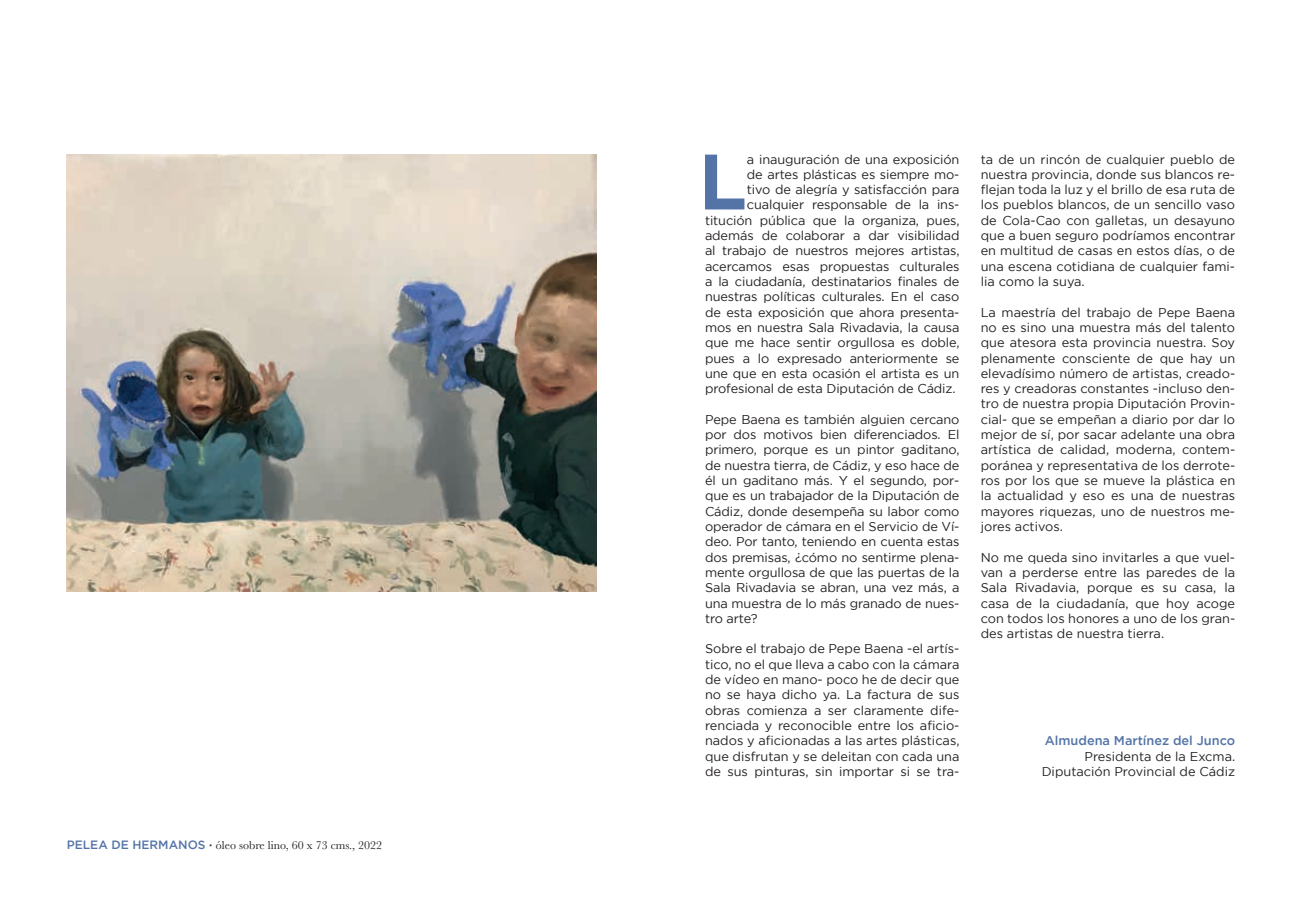
<style>
.page{position:relative;width:1302px;height:919px;background:#fff}
.page>*{position:absolute;margin:0;border:0;box-sizing:border-box;transform-origin:0 0}
.t1{font:700 78.3px "Gotham";color:#5474a7}
.t2{font:12.75px/15.3px "Gotham";letter-spacing:-.01em;color:#231f20;text-align:justify}
.t3{font:500 12.75px "Gotham";color:#5474a7}
.t4{font:12px "Baskerville";color:#231f20}
.s1{font-family:"Gotham";font-weight:500;color:#5474a7}
.s2{font-family:"Gotham";font-weight:500}
</style>
<div class="page">
<img style="left:67px;top:154px;width:530px;height:437px">
<p class="t4" style="left:67px;top:837px;width:317px"><span class="s1">PELEA DE HERMANOS</span> <span class="s2">·</span> óleo sobre lino, 60 x 73 cms., 2022</p>
<h1 class="t1" style="left:698px;top:136px;width:50px">L</h1>
<p class="t2" style="left:746px;top:151px;width:214px">a inauguración de una exposición</p>
<p class="t2" style="left:746px;top:166px;width:214px">de artes plásticas es siempre mo-</p>
<p class="t2" style="left:746px;top:182px;width:214px">tivo de alegría y satisfacción para</p>
<p class="t2" style="left:746px;top:197px;width:214px">cualquier responsable de la ins-</p>
<p class="t2" style="left:705px;top:212px;width:256px">titución pública que la organiza, pues,</p>
<p class="t2" style="left:705px;top:228px;width:256px">además de colaborar a dar visibilidad</p>
<p class="t2" style="left:705px;top:243px;width:256px">al trabajo de nuestros mejores artistas,</p>
<p class="t2" style="left:705px;top:258px;width:256px">acercamos esas propuestas culturales</p>
<p class="t2" style="left:705px;top:273px;width:256px">a la ciudadanía, destinatarios finales de</p>
<p class="t2" style="left:705px;top:289px;width:256px">nuestras políticas culturales. En el caso</p>
<p class="t2" style="left:705px;top:304px;width:256px">de esta exposición que ahora presenta-</p>
<p class="t2" style="left:705px;top:319px;width:256px">mos en nuestra Sala Rivadavia, la causa</p>
<p class="t2" style="left:705px;top:335px;width:256px">que me hace sentir orgullosa es doble,</p>
<p class="t2" style="left:705px;top:350px;width:256px">pues a lo expresado anteriormente se</p>
<p class="t2" style="left:705px;top:365px;width:256px">une que en esta ocasión el artista es un</p>
<p class="t2" style="left:705px;top:381px;width:252px">profesional de esta Diputación de Cádiz.</p>
<p class="t2" style="left:705px;top:411px;width:256px">Pepe Baena es también alguien cercano por dos motivos bien diferenciados. El primero, porque es un pintor gaditano, de nuestra tierra, de Cádiz, y eso hace de él un gaditano más. Y el segundo, por&shy;que es un trabajador de la Diputación de Cádiz, donde desempeña su labor como operador de cámara en el Servicio de Ví&shy;deo. Por tanto, teniendo en cuenta estas dos premisas, ¿cómo no sentirme plena&shy;mente orgullosa de que las puertas de la Sala Rivadavia se abran, una vez más, a una muestra de lo más granado de nues&shy;tro arte?</p>
<p class="t2" style="left:705px;top:641px;width:256px">Sobre el trabajo de Pepe Baena -el artís&shy;tico, no el que lleva a cabo con la cámara de vídeo en mano- poco he de decir que no se haya dicho ya. La factura de sus obras comienza a ser claramente dife&shy;renciada y reconocible entre los aficio&shy;nados y aficionadas a las artes plásticas, que disfrutan y se deleitan con cada una de sus pinturas, sin importar si se tra-</p>
<p class="t2" style="left:980px;top:151px;width:256px">ta de un rincón de cualquier pueblo de nuestra provincia, donde sus blancos re&shy;flejan toda la luz y el brillo de esa ruta de los pueblos blancos, de un sencillo vaso de Cola-Cao con galletas, un desayuno que a buen seguro podríamos encontrar en multitud de casas en estos días, o de una escena cotidiana de cualquier fami&shy;lia como la suya.</p>
<p class="t2" style="left:980px;top:304px;width:256px">La maestría del trabajo de Pepe Baena no es sino una muestra más del talento que atesora esta provincia nuestra. Soy plenamente consciente de que hay un elevadísimo número de artistas, creado&shy;res y creadoras constantes -incluso den&shy;tro de nuestra propia Diputación Provin&shy;cial- que se empeñan a diario por dar lo mejor de sí, por sacar adelante una obra artística de calidad, moderna, contem&shy;poránea y representativa de los derrote&shy;ros por los que se mueve la plástica en la actualidad y eso es una de nuestras mayores riquezas, uno de nuestros me&shy;jores activos.</p>
<p class="t2" style="left:980px;top:549px;width:256px">No me queda sino invitarles a que vuel&shy;van a perderse entre las paredes de la Sala Rivadavia, porque es su casa, la casa de la ciudadanía, que hoy acoge con todos los honores a uno de los gran&shy;des artistas de nuestra tierra.</p>
<p class="t3" style="left:1044px;top:733px;width:192px">Almudena Martínez del Junco</p>
<p class="t2" style="left:1041px;top:748px;width:195px;text-align:right">Presidenta de la Excma.<br>Diputación Provincial de Cádiz</p>
</div>
